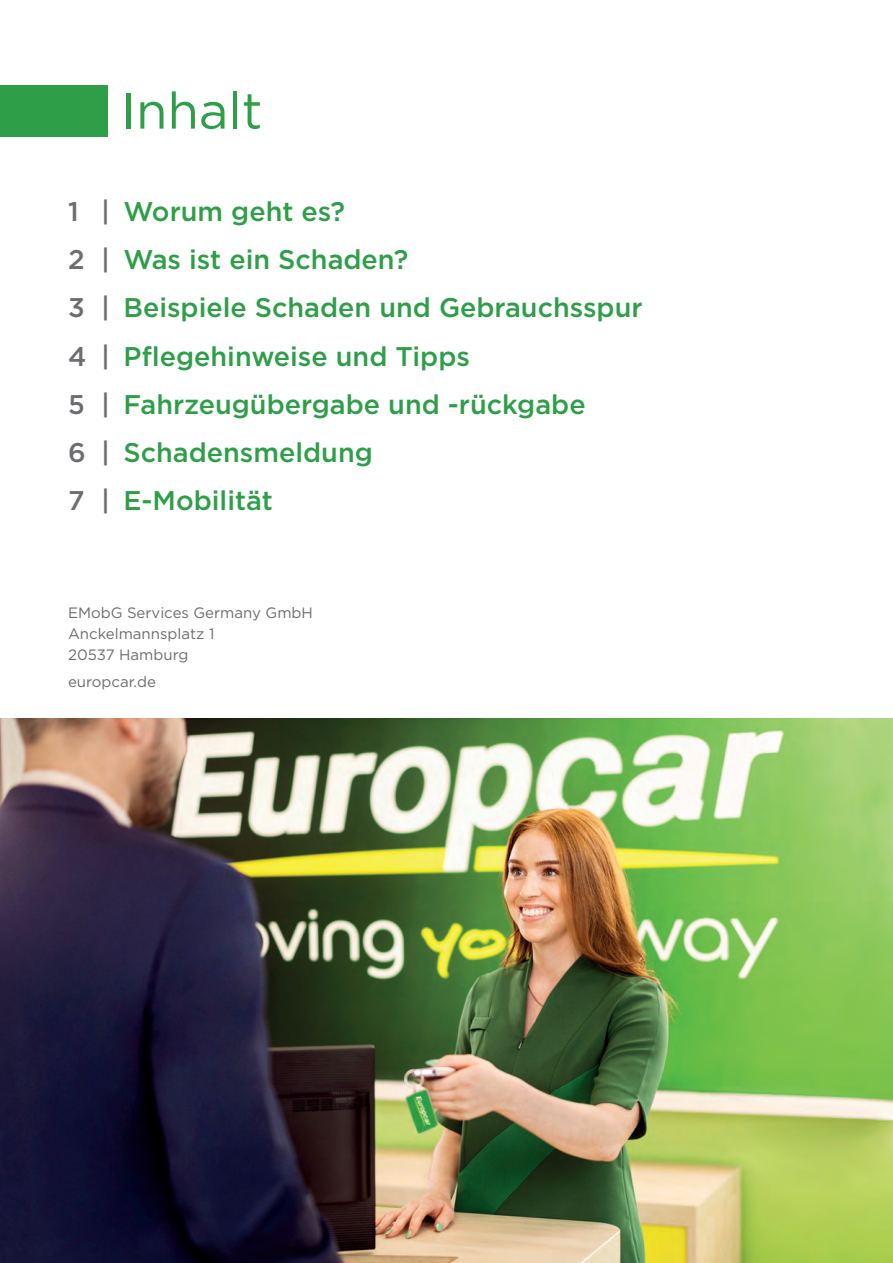
<style>
.page{position:relative;width:893px;height:1263px;background:#fff}
.page>*{position:absolute;margin:0;border:0;box-sizing:border-box;transform-origin:0 0}
.t1{font:51px "Gotham";color:#2e9e48}
.t2{font:500 27px/48px "Gotham";color:#2e9e48}
.t3{font:15px/21px "Gotham";color:#6c6d70}
.s1{color:#6c6d70}
</style>
<div class="page">
<img style="left:0;top:719px;width:893px;height:544px">
<div style="left:0;top:85px;width:107px;height:51px;background:#2e9e48"></div>
<h1 class="t1" style="left:121px;top:78px;width:143px">Inhalt</h1>
<p class="t2" style="left:68px;top:188px;width:576px"><span class="s1">1 |</span> Worum geht es?<br><span class="s1">2 |</span> Was ist ein Schaden?<br><span class="s1">3 |</span> Beispiele Schaden und Gebrauchsspur<br><span class="s1">4 |</span> Pflegehinweise und Tipps<br><span class="s1">5 |</span> Fahrzeugübergabe und -rückgabe<br><span class="s1">6 |</span> Schadensmeldung<br><span class="s1">7 |</span> E-Mobilität</p>
<p class="t3" style="left:68px;top:602px;width:246px">EMobG Services Germany GmbH<br>Anckelmannsplatz 1<br>20537 Hamburg</p>
<p class="t3" style="left:68px;top:671px;width:89px">europcar.de</p>
</div>
